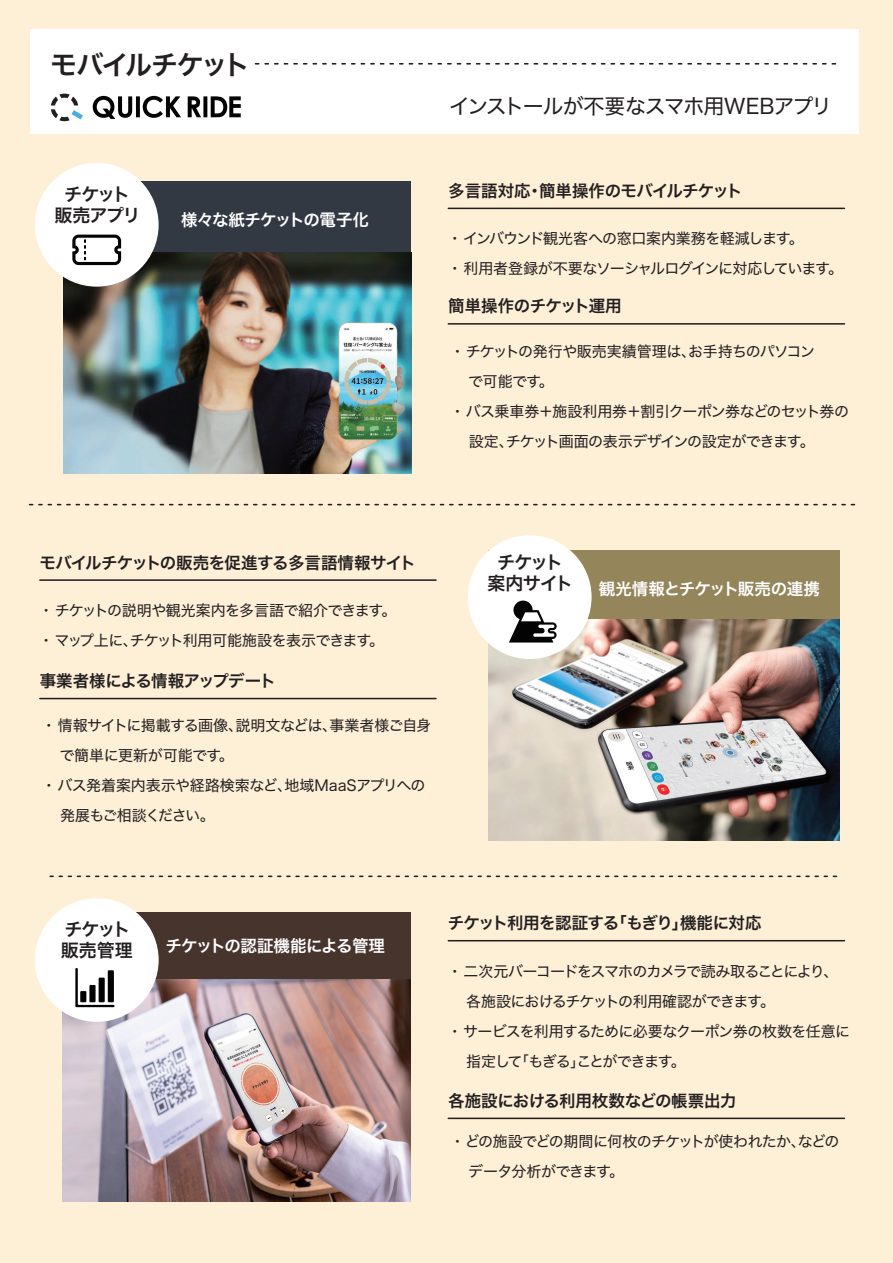
<style>
.page{position:relative;width:893px;height:1263px;background:#feefd7}
.page>*{position:absolute;margin:0;border:0;box-sizing:border-box;transform-origin:0 0}
.t1{font:27px "Hiragino Sans W6";letter-spacing:-.06em;color:#231f20}
.t2{font:21px "Hiragino Sans W4";letter-spacing:-.055em;color:#231f20}
.t3{font:18px/21px "Hiragino Sans W6";letter-spacing:-.05em;color:#231f20;text-align:center}
.t4{font:18px/21px "Hiragino Sans W6";letter-spacing:-.085em;color:#231f20;text-align:center}
.t5{font:18px/21px "Hiragino Sans W6";letter-spacing:-.025em;color:#231f20}
.t6{font:16.5px "Hiragino Sans W6";letter-spacing:-.035em;color:#231f20}
.t7{font:16.5px "Hiragino Sans W6";letter-spacing:-.03em;color:#fff}
.t8{font:15px/30px "Hiragino Sans W4";letter-spacing:-.05em;color:#231f20}
.t9{font:15px/30px "Hiragino Sans W4";letter-spacing:-.03em;color:#231f20}
</style>
<div class="page">
<svg style="left:30px;top:504px;width:828px;height:1px"></svg>
<svg style="left:50px;top:875px;width:788px;height:2px;background:#b7ab9b"></svg>
<div style="left:30px;top:30px;width:828px;height:104px;background:#fff"></div>
<svg style="left:93px;top:96px;width:148px;height:23px"></svg>
<svg style="left:51px;top:94px;width:32px;height:27px"></svg>
<svg style="left:256px;top:63px;width:581px;height:2px"></svg>
<div style="left:140px;top:181px;width:271px;height:137px;background:#333943"></div>
<div style="left:63px;top:912px;width:347px;height:128px;background:#47342d"></div>
<img style="left:63px;top:979px;width:347px;height:223px">
<img style="left:64px;top:252px;width:347px;height:221px">
<div style="left:35px;top:163px;width:124px;height:124px;background:#fff;border-radius:50%"></div>
<svg style="left:72px;top:235px;width:49px;height:30px"></svg>
<img style="left:488px;top:619px;width:352px;height:222px">
<hr style="left:448px;top:208px;width:396px;height:1px;background:#231f20">
<hr style="left:448px;top:323px;width:396px;height:2px;background:#231f20">
<hr style="left:448px;top:940px;width:396px;height:1px;background:#231f20">
<hr style="left:448px;top:1117px;width:396px;height:2px;background:#231f20">
<hr style="left:40px;top:579px;width:396px;height:2px;background:#231f20">
<hr style="left:40px;top:698px;width:396px;height:1px;background:#231f20">
<div style="left:568px;top:551px;width:272px;height:68px;background:#95855b"></div>
<div style="left:468px;top:535px;width:124px;height:124px;background:#fff;border-radius:50%"></div>
<svg style="left:509px;top:600px;width:48px;height:42px"></svg>
<div style="left:35px;top:898px;width:124px;height:124px;background:#fff;border-radius:50%"></div>
<svg style="left:75px;top:968px;width:40px;height:39px"></svg>
<h1 class="t1" style="left:50px;top:41px;width:201px">モバイルチケット</h1>
<p class="t4" style="left:54px;top:183px;width:88px">チケット販売アプリ</p>
<p class="t7" style="left:181px;top:205px;width:190px">様々な紙チケットの電子化</p>
<h2 class="t2" style="left:449px;top:87px;width:384px">インストールが不要なスマホ用WEBアプリ</h2>
<p class="t6" style="left:448px;top:176px;width:296px">多言語対応・簡単操作のモバイルチケット</p>
<p class="t8" style="left:451px;top:222px;width:394px">･ インバウンド観光客への窓口案内業務を軽減します。<br>･ 利用者登録が不要なソーシャルログインに対応しています。</p>
<p class="t6" style="left:448px;top:291px;width:175px">簡単操作のチケット運用</p>
<p class="t8" style="left:454px;top:335px;width:397px">･ チケットの発行や販売実績管理は、お手持ちのパソコン<br>　で可能です。<br>･ バス乗車券＋施設利用券＋割引クーポン券などのセット券の　設定、チケット画面の表示デザインの設定ができます。</p>
<p class="t6" style="left:39px;top:547px;width:378px">モバイルチケットの販売を促進する多言語情報サイト</p>
<p class="t8" style="left:43px;top:594px;width:355px">･ チケットの説明や観光案内を多言語で紹介できます。･ マップ上に、チケット利用可能施設を表示できます。</p>
<p class="t6" style="left:40px;top:666px;width:238px">事業者様による情報アップデート</p>
<p class="t9" style="left:42px;top:709px;width:391px">･ 情報サイトに掲載する画像、説明文などは、事業者様ご自身　で簡単に更新が可能です。<br>・ バス発着案内表示や経路検索など、地域MaaSアプリへの　発展もご相談ください。</p>
<p class="t3" style="left:488px;top:551px;width:87px">チケット案内サイト</p>
<p class="t7" style="left:599px;top:573px;width:222px">観光情報とチケット販売の連携</p>
<p class="t5" style="left:61px;top:918px;width:74px">チケット販売管理</p>
<p class="t7" style="left:166px;top:931px;width:221px">チケットの認証機能による管理</p>
<p class="t6" style="left:448px;top:908px;width:315px">チケット利用を認証する「もぎり」機能に対応</p>
<p class="t8" style="left:451px;top:955px;width:401px">･ 二次元バーコードをスマホのカメラで読み取ることにより、　各施設におけるチケットの利用確認ができます。<br>･ サービスを利用するために必要なクーポン券の枚数を任意に　指定して「もぎる」ことができます。</p>
<p class="t6" style="left:448px;top:1086px;width:290px">各施設における利用枚数などの帳票出力</p>
<p class="t8" style="left:454px;top:1125px;width:387px">･ どの施設でどの期間に何枚のチケットが使われたか、などの　データ分析ができます。</p>
</div>
